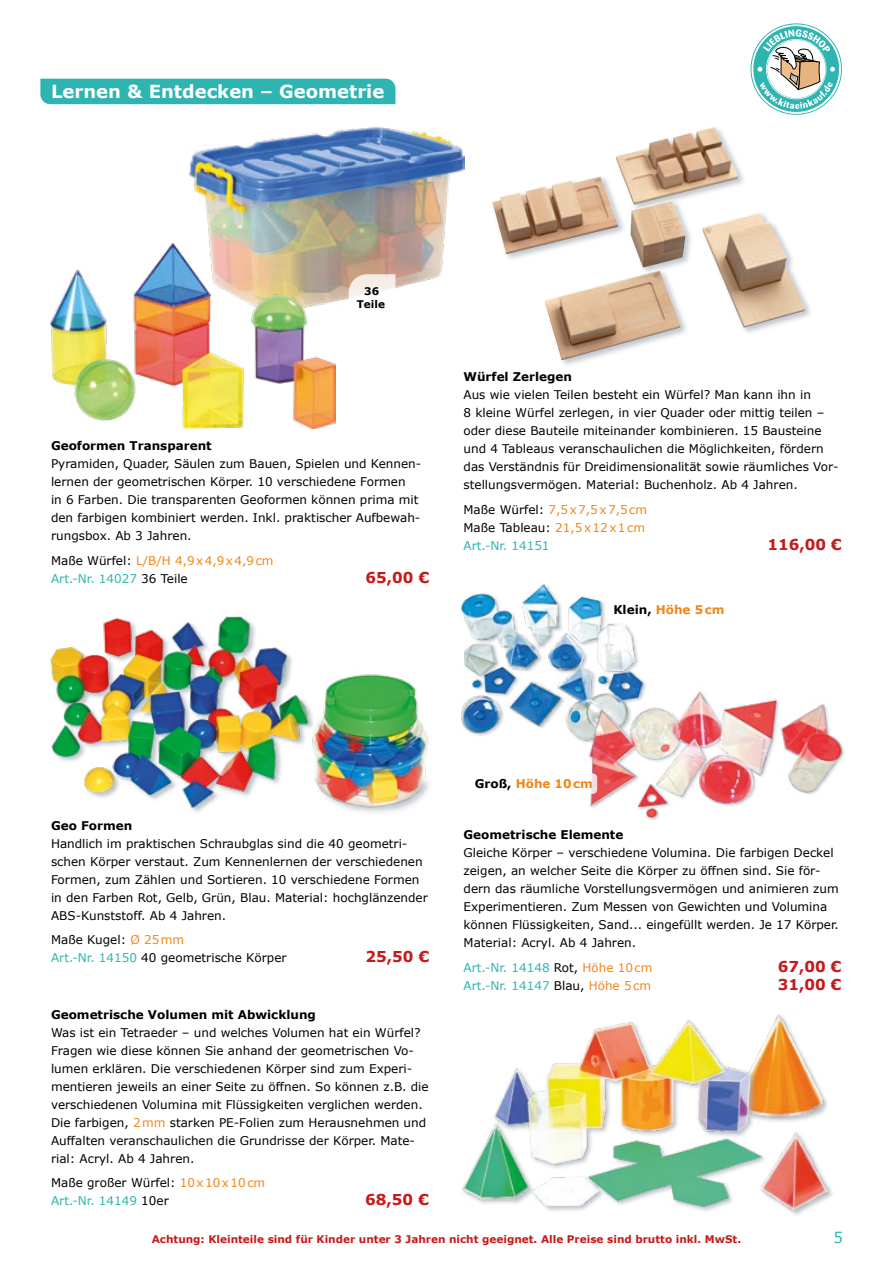
<style>
.page{position:relative;width:893px;height:1263px;background:#fff}
.page>*{position:absolute;margin:0;border:0;box-sizing:border-box;transform-origin:0 0}
.t1{font:700 18px "Verdana";color:#fff}
.t2{font:700 15px "Verdana";color:#c51a1b}
.t3{font:15px "Verdana";color:#2eb5b1}
.t4{font:12px/18px "Verdana";color:#000}
.t5{font:700 12px "Verdana";color:#000}
.t6{font:12px/18px "Verdana";color:#f1861a}
.t7{font:12px "Verdana";color:#2eb5b1}
.t8{font:700 12px "Verdana";color:#f1861a}
.t9{font:700 10.5px "Verdana";color:#c51a1b}
.t10{font:700 10.5px/12.6px "Verdana";color:#000;text-align:center}
.s1{color:#f1861a}
.s2{color:#2eb5b1}
.s3{color:#000}
</style>
<div class="page">
<div style="left:40px;top:79px;width:355px;height:25px;background:#2eb5b1"></div>
<img style="left:461px;top:584px;width:184px;height:158px">
<img style="left:585px;top:684px;width:192px;height:136px">
<img style="left:777px;top:701px;width:67px;height:94px">
<img style="left:768px;top:1132px;width:65px;height:83px">
<img style="left:768px;top:1014px;width:58px;height:108px">
<img style="left:462px;top:1020px;width:305px;height:191px">
<img style="left:492px;top:127px;width:313px;height:233px">
<img style="left:315px;top:674px;width:114px;height:103px">
<img style="left:315px;top:778px;width:115px;height:35px">
<img style="left:50px;top:616px;width:264px;height:196px">
<div style="left:609px;top:600px;width:120px;height:19px;background:#fff;border-radius:4px"></div>
<div style="left:471px;top:773px;width:126px;height:21px;background:#fff;border-radius:4px"></div>
<img style="left:190px;top:127px;width:274px;height:175px">
<svg style="left:349px;top:274px;width:46px;height:28px"></svg>
<img style="left:50px;top:243px;width:285px;height:186px">
<svg style="left:750px;top:23px;width:92px;height:92px"></svg>
<svg style="left:751px;top:24px;width:90px;height:90px"></svg>
<div style="left:753px;top:26px;width:86px;height:86px;background:#2eb5b1;border-radius:50%"></div>
<svg style="left:757px;top:29px;width:78px;height:80px"></svg>
<h1 class="t1" style="left:51px;top:80px;width:335px">Lernen &amp; Entdecken – Geometrie</h1>
<p class="t10" style="left:357px;top:285px;width:30px">36<br>Teile</p>
<p class="t5" style="left:51px;top:438px;width:162px">Geoformen Transparent</p>
<p class="t4" style="left:51px;top:455px;width:372px">Pyramiden, Quader, Säulen zum Bauen, Spielen und Kennen&shy;lernen der geometrischen Körper. 10 verschiedene Formen<br>in 6 Farben. Die transparenten Geoformen können prima mit den farbigen kombiniert werden. Inkl. praktischer Aufbewah&shy;rungsbox. Ab 3 Jahren.</p>
<p class="t4" style="left:51px;top:551px;width:224px">Maße Würfel: <span class="s1">L/B/H 4,9x4,9x4,9cm<br></span><span class="s2">Art.-Nr. 14027</span> 36 Teile</p>
<p class="t2" style="left:366px;top:567px;width:65px">65,00 €</p>
<p class="t5" style="left:464px;top:369px;width:110px">Würfel Zerlegen</p>
<p class="t4" style="left:463px;top:386px;width:376px">Aus wie vielen Teilen besteht ein Würfel? Man kann ihn in<br>8 kleine Würfel zerlegen, in vier Quader oder mittig teilen – oder diese Bauteile miteinander kombinieren. 15 Bausteine und 4 Tableaus veranschaulichen die Möglichkeiten, fördern das Verständnis für Dreidimensionalität sowie räumliches Vor&shy;stellungsvermögen. Material: Buchenholz. Ab 4 Jahren.</p>
<p class="t6" style="left:463px;top:500px;width:185px"><span class="s3">Maße Würfel:</span> 7,5x7,5x7,5cm<br><span class="s3">Maße Tableau:</span> 21,5x12x1cm<br><span class="s2">Art.-Nr. 14151</span></p>
<p class="t2" style="left:767px;top:534px;width:76px">116,00 €</p>
<p class="t8" style="left:613px;top:602px;width:113px"><span class="s3">Klein,</span> Höhe 5cm</p>
<p class="t5" style="left:51px;top:817px;width:83px">Geo Formen</p>
<p class="t4" style="left:51px;top:834px;width:378px">Handlich im praktischen Schraubglas sind die 40 geometri&shy;schen Körper verstaut. Zum Kennenlernen der verschiedenen Formen, zum Zählen und Sortieren. 10 verschiedene Formen in den Farben Rot, Gelb, Grün, Blau. Material: hochglänzender ABS-Kunststoff. Ab 4 Jahren.</p>
<p class="t4" style="left:51px;top:931px;width:237px">Maße Kugel: <span class="s1">Ø 25mm<br></span><span class="s2">Art.-Nr. 14150</span> 40 geometrische Körper</p>
<p class="t2" style="left:366px;top:947px;width:65px">25,50 €</p>
<p class="t5" style="left:51px;top:1007px;width:266px">Geometrische Volumen mit Abwicklung</p>
<p class="t4" style="left:51px;top:1024px;width:379px">Was ist ein Tetraeder – und welches Volumen hat ein Würfel?<br>Fragen wie diese können Sie anhand der geometrischen Vo&shy;lumen erklären. Die verschiedenen Körper sind zum Experi&shy;mentieren jeweils an einer Seite zu öffnen. So können z.B. die verschiedenen Volumina mit Flüssigkeiten verglichen werden.<br>Die farbigen, <span class="s1">2mm</span> starken PE-Folien zum Herausnehmen und Auffalten veranschaulichen die Grundrisse der Körper. Mate&shy;rial: Acryl. Ab 4 Jahren.</p>
<p class="t4" style="left:51px;top:1174px;width:216px">Maße großer Würfel: <span class="s1">10x10x10cm<br></span><span class="s2">Art.-Nr. 14149</span> 10er</p>
<p class="t2" style="left:365px;top:1190px;width:65px">68,50 €</p>
<p class="t8" style="left:475px;top:776px;width:120px"><span class="s3">Groß,</span> Höhe 10cm</p>
<p class="t5" style="left:464px;top:827px;width:161px">Geometrische Elemente</p>
<p class="t4" style="left:464px;top:844px;width:377px">Gleiche Körper – verschiedene Volumina. Die farbigen Deckel zeigen, an welcher Seite die Körper zu öffnen sind. Sie för&shy;dern das räumliche Vorstellungsvermögen und animieren zum Experimentieren. Zum Messen von Gewichten und Volumina können Flüssigkeiten, Sand... eingefüllt werden. Je 17 Körper.<br>Material: Acryl. Ab 4 Jahren.</p>
<p class="t7" style="left:464px;top:959px;width:190px">Art.-Nr. 14148 <span class="s3">Rot,</span> <span class="s1">Höhe 10cm</span></p>
<p class="t2" style="left:778px;top:956px;width:65px">67,00 €</p>
<p class="t7" style="left:464px;top:977px;width:189px">Art.-Nr. 14147 <span class="s3">Blau,</span> <span class="s1">Höhe 5cm</span></p>
<p class="t2" style="left:778px;top:974px;width:65px">31,00 €</p>
<p class="t9" style="left:152px;top:1232px;width:591px">Achtung: Kleinteile sind für Kinder unter 3 Jahren nicht geeignet. Alle Preise sind brutto inkl. MwSt.</p>
<p class="t3" style="left:833px;top:1228px;width:11px">5</p>
</div>
